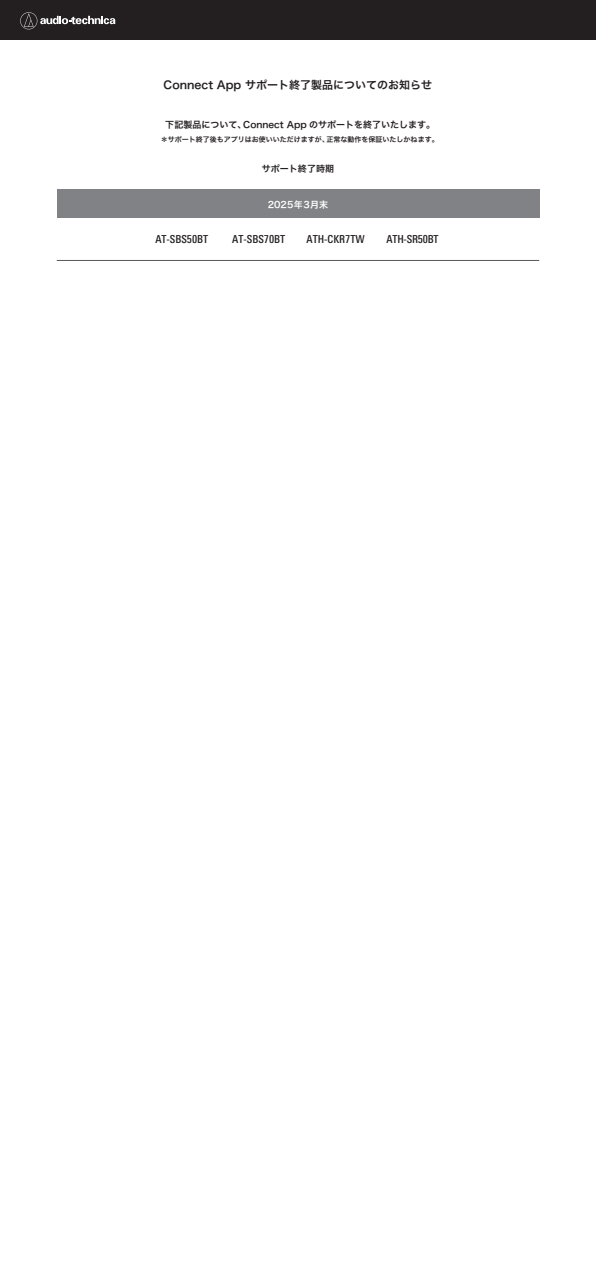
<style>
.page{position:relative;width:596px;height:1285px;background:#fff}
.page>*{position:absolute;margin:0;border:0;box-sizing:border-box;transform-origin:0 0}
.t1{font:500 condensed 11px "Univers Next Pro";color:#231f20}
.t2{font:11px "Hiragino Sans W6";color:#231f20}
.t3{font:500 condensed 11px "Univers Next Pro";letter-spacing:-.02em;color:#231f20}
.t4{font:9px "Hiragino Sans W6";color:#231f20}
.t5{font:9px "Hiragino Sans W6";color:#fff}
.t6{font:7px "Hiragino Sans W6";color:#231f20}
</style>
<div class="page">
<div style="left:0;top:0;width:595px;height:39px;background:#231f20"></div>
<div style="left:57px;top:189px;width:482px;height:29px;background:#808285"></div>
<hr style="left:57px;top:260px;width:482px;height:1px;background:#57585a">
<svg style="left:20px;top:12px;width:95px;height:17px"></svg>
<p class="t2" style="left:163px;top:75px;width:270px">Connect App サポート終了製品についてのお知らせ</p>
<p class="t4" style="left:165px;top:116px;width:271px">下記製品について、Connect App のサポートを終了いたします。</p>
<p class="t6" style="left:161px;top:133px;width:279px">＊サポート終了後もアプリはお使いいただけますが、正常な動作を保証いたしかねます。</p>
<p class="t4" style="left:262px;top:160px;width:73px">サポート終了時期</p>
<p class="t5" style="left:267px;top:196px;width:62px">2025年3月末</p>
<p class="t1" style="left:155px;top:232px;width:54px">AT-SBS50BT</p>
<p class="t1" style="left:232px;top:232px;width:54px">AT-SBS70BT</p>
<p class="t1" style="left:306px;top:232px;width:60px">ATH-CKR7TW</p>
<p class="t3" style="left:386px;top:232px;width:53px">ATH-SR50BT</p>
</div>
